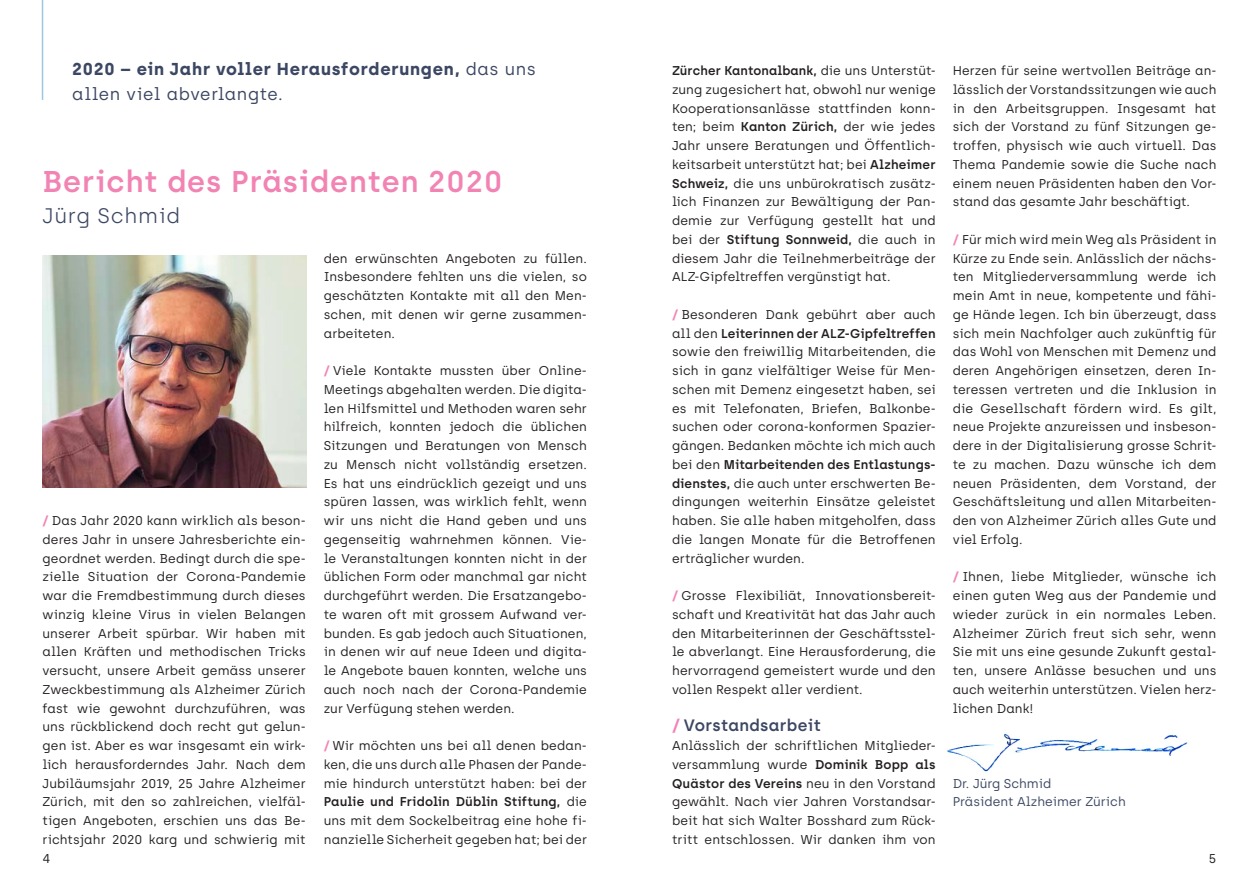
<style>
.page{position:relative;width:1259px;height:893px;background:#fff}
.page>*{position:absolute;margin:0;border:0;box-sizing:border-box;transform-origin:0 0}
.t1{font:600 30px "Archia";letter-spacing:.03em;color:#f284b4}
.t2{font:300 21px "Archia";letter-spacing:.03em;color:#3c4763}
.Lead{font:700 17.25px/25.5px "Archia";letter-spacing:.045em;color:#3c4763}
.Titel_Fliesstext{font:600 16.5px "Archia";letter-spacing:.02em;color:#3c4763}
.Bullets{font:12.75px/18.8px "Archia";letter-spacing:.01em;color:#231f20;text-align:justify}
.Titel_Fliesstext-2{font:12.75px/18.8px "Archia";letter-spacing:.005em;color:#231f20;text-align:justify}
.Titel_Fliesstext-3{font:12.75px "Archia";color:#3c4763}
.s1{font-weight:400}
.s2{font-weight:700;color:#f284b4}
.s3{font-weight:600}
</style>
<div class="page">
<img style="left:947px;top:733px;width:241px;height:39px">
<hr style="left:42px;top:0;width:1px;height:100px;background:#9cc7e1">
<img style="left:42px;top:255px;width:264px;height:233px">
<p class="Lead" style="left:72px;top:55px;width:465px">2020 – ein Jahr voller Herausforderungen, <span class="s1">das uns allen viel abverlangte.</span></p>
<h2 class="t1" style="left:43px;top:163px;width:461px">Bericht des Präsidenten 2020</h2>
<h2 class="t2" style="left:43px;top:203px;width:139px">Jürg Schmid</h2>
<p class="Bullets" style="left:43px;top:511px;width:265px"><span class="s2">/</span> Das Jahr 2020 kann wirklich als beson&shy;deres Jahr in unsere Jahresberichte ein&shy;geordnet werden. Bedingt durch die spe&shy;zielle Situation der Corona-Pandemie war die Fremdbestimmung durch dieses winzig kleine Virus in vielen Belangen unserer Arbeit spürbar. Wir haben mit allen Kräften und methodischen Tricks versucht, unsere Arbeit gemäss unserer Zweckbestimmung als Alzheimer Zürich fast wie gewohnt durchzuführen, was uns rückblickend doch recht gut gelun&shy;gen ist. Aber es war insgesamt ein wirk&shy;lich herausforderndes Jahr. Nach dem Jubiläumsjahr 2019, 25 Jahre Alzheimer Zürich, mit den so zahlreichen, vielfäl&shy;tigen Angeboten, erschien uns das Be&shy;richtsjahr 2020 karg und schwierig mit</p>
<p class="Bullets" style="left:324px;top:249px;width:265px">den erwünschten Angeboten zu füllen.<br>Insbesondere fehlten uns die vielen, so geschätzten Kontakte mit all den Men&shy;schen, mit denen wir gerne zusammen&shy;arbeiteten.</p>
<p class="Bullets" style="left:324px;top:361px;width:265px"><span class="s2">/</span> Viele Kontakte mussten über Online-Meetings abgehalten werden. Die digita&shy;len Hilfsmittel und Methoden waren sehr hilfreich, konnten jedoch die üblichen Sitzungen und Beratungen von Mensch zu Mensch nicht vollständig ersetzen.<br>Es hat uns eindrücklich gezeigt und uns spüren lassen, was wirklich fehlt, wenn wir uns nicht die Hand geben und uns gegenseitig wahrnehmen können. Vie&shy;le Veranstaltungen konnten nicht in der üblichen Form oder manchmal gar nicht durchgeführt werden. Die Ersatzangebo&shy;te waren oft mit grossem Aufwand ver&shy;bunden. Es gab jedoch auch Situationen, in denen wir auf neue Ideen und digita&shy;le Angebote bauen konnten, welche uns auch noch nach der Corona-Pandemie zur Verfügung stehen werden.</p>
<p class="Bullets" style="left:324px;top:736px;width:265px"><span class="s2">/</span> Wir möchten uns bei all denen bedan&shy;ken, die uns durch alle Phasen der Pande&shy;mie hindurch unterstützt haben: bei der <span class="s3">Paulie und Fridolin Düblin Stiftung,</span> die uns mit dem Sockelbeitrag eine hohe fi&shy;nanzielle Sicherheit gegeben hat; bei der</p>
<p class="Bullets" style="left:672px;top:61px;width:265px"><span class="s3">Zürcher Kantonalbank,</span> die uns Unterstüt&shy;zung zugesichert hat, obwohl nur wenige Kooperationsanlässe stattfinden konn&shy;ten; beim <span class="s3">Kanton Zürich,</span> der wie jedes Jahr unsere Beratungen und Öffentlich&shy;keitsarbeit unterstützt hat; bei <span class="s3">Alzheimer Schweiz,</span> die uns unbürokratisch zusätz&shy;lich Finanzen zur Bewältigung der Pan&shy;demie zur Verfügung gestellt hat und bei der <span class="s3">Stiftung Sonnweid,</span> die auch in diesem Jahr die Teilnehmerbeiträge der ALZ-Gipfeltreffen vergünstigt hat.</p>
<p class="Bullets" style="left:672px;top:305px;width:265px"><span class="s2">/</span> Besonderen Dank gebührt aber auch all den <span class="s3">Leiterinnen der ALZ-Gipfeltreffen </span>sowie den freiwillig Mitarbeitenden, die sich in ganz vielfältiger Weise für Men&shy;schen mit Demenz eingesetzt haben, sei es mit Telefonaten, Briefen, Balkonbe&shy;suchen oder corona-konformen Spazier&shy;gängen. Bedanken möchte ich mich auch bei den <span class="s3">Mitarbeitenden des Entlastungs&shy;dienstes,</span> die auch unter erschwerten Be&shy;dingungen weiterhin Einsätze geleistet haben. Sie alle haben mitgeholfen, dass die langen Monate für die Betroffenen erträglicher wurden.</p>
<p class="Bullets" style="left:672px;top:586px;width:265px"><span class="s2">/</span> Grosse Flexibiliät, Innovationsbereit&shy;schaft und Kreativität hat das Jahr auch den Mitarbeiterinnen der Geschäftsstel&shy;le abverlangt. Eine Herausforderung, die hervorragend gemeistert wurde und den vollen Respekt aller verdient.</p>
<p class="Titel_Fliesstext" style="left:672px;top:716px;width:150px"><span class="s2">/</span> Vorstandsarbeit</p>
<p class="Titel_Fliesstext-2" style="left:672px;top:736px;width:265px">Anlässlich der schriftlichen Mitglieder&shy;versammlung wurde <span class="s3">Dominik Bopp als Quästor des Vereins</span> neu in den Vorstand gewählt. Nach vier Jahren Vorstandsar&shy;beit hat sich Walter Bosshard zum Rück&shy;tritt entschlossen. Wir danken ihm von</p>
<p class="Titel_Fliesstext-2" style="left:952px;top:61px;width:265px">Herzen für seine wertvollen Beiträge an&shy;lässlich der Vorstandssitzungen wie auch in den Arbeitsgruppen. Insgesamt hat sich der Vorstand zu fünf Sitzungen ge&shy;troffen, physisch wie auch virtuell. Das Thema Pandemie sowie die Suche nach einem neuen Präsidenten haben den Vor&shy;stand das gesamte Jahr beschäftigt.</p>
<p class="Titel_Fliesstext-2" style="left:952px;top:230px;width:265px"><span class="s2">/</span> Für mich wird mein Weg als Präsident in Kürze zu Ende sein. Anlässlich der nächs&shy;ten Mitgliederversammlung werde ich mein Amt in neue, kompetente und fähi&shy;ge Hände legen. Ich bin überzeugt, dass sich mein Nachfolger auch zukünftig für das Wohl von Menschen mit Demenz und deren Angehörigen einsetzen, deren In&shy;teressen vertreten und die Inklusion in die Gesellschaft fördern wird. Es gilt, neue Projekte anzureissen und insbeson&shy;dere in der Digitalisierung grosse Schrit&shy;te zu machen. Dazu wünsche ich dem neuen Präsidenten, dem Vorstand, der Geschäftsleitung und allen Mitarbeiten&shy;den von Alzheimer Zürich alles Gute und viel Erfolg.</p>
<p class="Titel_Fliesstext-2" style="left:952px;top:567px;width:265px"><span class="s2">/</span> Ihnen, liebe Mitglieder, wünsche ich einen guten Weg aus der Pandemie und wieder zurück in ein normales Leben.<br>Alzheimer Zürich freut sich sehr, wenn Sie mit uns eine gesunde Zukunft gestal&shy;ten, unsere Anlässe besuchen und uns auch weiterhin unterstützen. Vielen herz&shy;lichen Dank!</p>
<p class="Titel_Fliesstext-3" style="left:952px;top:775px;width:100px">Dr. Jürg Schmid</p>
<p class="Titel_Fliesstext-3" style="left:952px;top:794px;width:175px">Präsident Alzheimer Zürich</p>
<p class="Bullets" style="left:43px;top:849px;width:9px">4</p>
<p class="Bullets" style="left:1208px;top:849px;width:9px">5</p>
</div>
